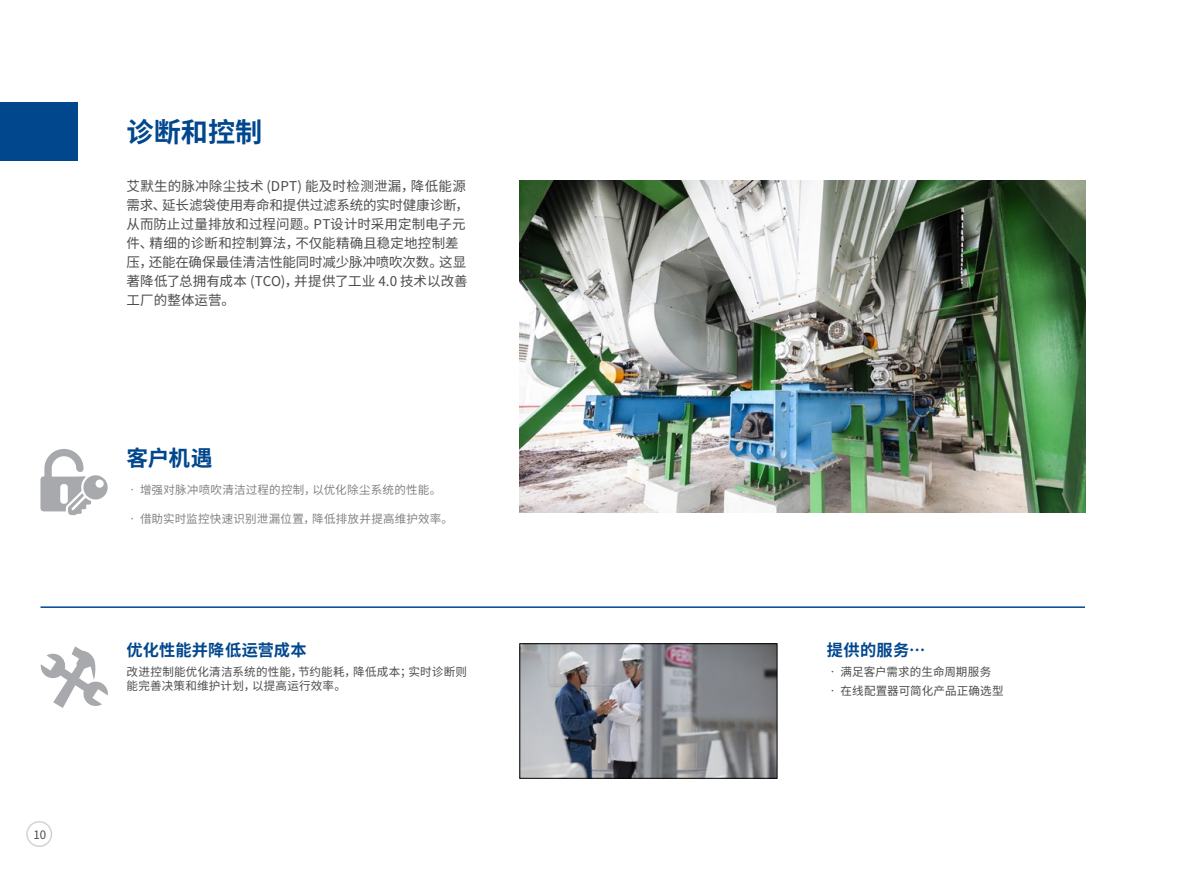
<style>
.page{position:relative;width:1187px;height:893px;background:#fff}
.page>*{position:absolute;margin:0;border:0;box-sizing:border-box;transform-origin:0 0}
.t1{font:700 27.15px "Noto Sans CJ Ksc";color:#00478e}
.SMALLEST{font:700 21.75px "Noto Sans CJ Ksc";color:#00478e}
.SMALLEST-2{font:700 16.2px "Noto Sans CJ Ksc";letter-spacing:.015em;color:#00478e}
.t2{font:13.5px/19px "Noto Sans CJ Ksc";letter-spacing:.005em;color:#4c4c4e}
.SMALLEST-3{font:11.55px/14.9px "Noto Sans CJ Ksc";letter-spacing:.015em;color:#4c4c4e}
.SMALLEST-4{font:11.55px "Noto Sans CJ Ksc";letter-spacing:.02em;color:#808284}
</style>
<div class="page">
<div style="left:26px;top:821px;width:26px;height:26px;border:2px solid #d1d3d4;border-radius:50%"></div>
<div style="left:0;top:102px;width:77px;height:58px;background:#00478e"></div>
<img style="left:519px;top:180px;width:565px;height:333px">
<svg style="left:40px;top:449px;width:68px;height:66px"></svg>
<hr style="left:40px;top:606px;width:1044px;height:2px;background:#00478e">
<svg style="left:41px;top:646px;width:67px;height:62px"></svg>
<img style="left:521px;top:645px;width:254px;height:132px">
<div style="left:519px;top:643px;width:258px;height:136px;border:1px solid #000"></div>
<p class="SMALLEST-3" style="left:34px;top:827px;width:14px">10</p>
<p class="t1" style="left:126px;top:117px;width:137px">诊断和控制</p>
<p class="t2" style="left:126px;top:177px;width:344px">艾默生的脉冲除尘技术 (DPT) 能及时检测泄漏，降低能源需求、延长滤袋使用寿命和提供过滤系统的实时健康诊断，从而防止过量排放和过程问题。PT设计时采用定制电子元件、精细的诊断和控制算法，不仅能精确且稳定地控制差压，还能在确保最佳清洁性能同时减少脉冲喷吹次数。这显著降低了总拥有成本 (TCO)，并提供了工业 4.0 技术以改善工厂的整体运营。</p>
<p class="SMALLEST" style="left:126px;top:446px;width:88px">客户机遇</p>
<p class="SMALLEST-4" style="left:126px;top:483px;width:316px">• 增强对脉冲喷吹清洁过程的控制，以优化除尘系统的性能。</p>
<p class="SMALLEST-4" style="left:126px;top:512px;width:328px">• 借助实时监控快速识别泄漏位置，降低排放并提高维护效率。</p>
<p class="SMALLEST-2" style="left:126px;top:641px;width:182px">优化性能并降低运营成本</p>
<p class="SMALLEST-3" style="left:126px;top:664px;width:342px">改进控制能优化清洁系统的性能，节约能耗，降低成本；实时诊断则能完善决策和维护计划，以提高运行效率。</p>
<p class="SMALLEST-2" style="left:826px;top:641px;width:100px">提供的服务…</p>
<p class="SMALLEST-3" style="left:826px;top:664px;width:166px">• 满足客户需求的生命周期服务</p>
<p class="SMALLEST-3" style="left:826px;top:684px;width:178px">• 在线配置器可简化产品正确选型</p>
</div>
